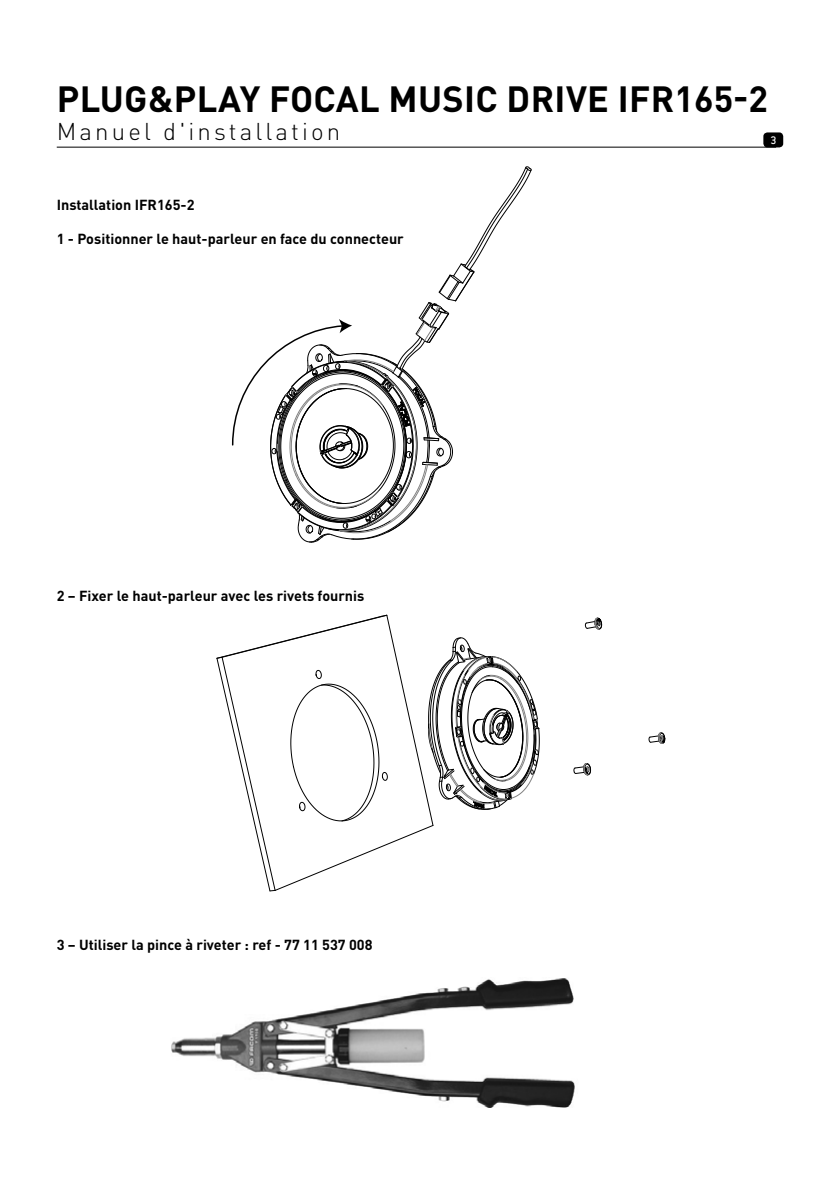
<style>
.page{position:relative;width:840px;height:1191px;background:#fff}
.page>*{position:absolute;margin:0;border:0;box-sizing:border-box;transform-origin:0 0}
.t1{font:700 36px "DINOT";letter-spacing:.01em;color:#000}
.t2{font:300 24px "DINOT";letter-spacing:.13em;color:#000}
.t3{font:700 14.4px "DINOT";color:#000}
.t4{font:500 12px "Conduit ITC";color:#fff}
</style>
<div class="page">
<hr style="left:57px;top:147px;width:718px;height:1px;background:#000">
<div style="left:763px;top:132px;width:19px;height:15px;background:#000;border-radius:4px"></div>
<svg style="left:648px;top:732px;width:17px;height:12px"></svg>
<svg style="left:573px;top:763px;width:17px;height:12px"></svg>
<svg style="left:584px;top:617px;width:18px;height:13px"></svg>
<svg style="left:216px;top:614px;width:323px;height:277px"></svg>
<img style="left:171px;top:978px;width:404px;height:129px">
<svg style="left:231px;top:166px;width:300px;height:376px"></svg>
<h1 class="t1" style="left:57px;top:75px;width:712px">PLUG&amp;PLAY FOCAL MUSIC DRIVE IFR165-2</h1>
<h2 class="t2" style="left:57px;top:117px;width:285px">Manuel d'installation</h2>
<p class="t4" style="left:770px;top:133px;width:8px">3</p>
<p class="t3" style="left:57px;top:196px;width:139px">Installation IFR165-2</p>
<p class="t3" style="left:57px;top:229px;width:348px">1 - Positionner le haut-parleur en face du connecteur</p>
<p class="t3" style="left:57px;top:586px;width:309px">2 – Fixer le haut-parleur avec les rivets fournis</p>
<p class="t3" style="left:57px;top:935px;width:317px">3 – Utiliser la pince à riveter : ref - 77 11 537 008</p>
</div>
